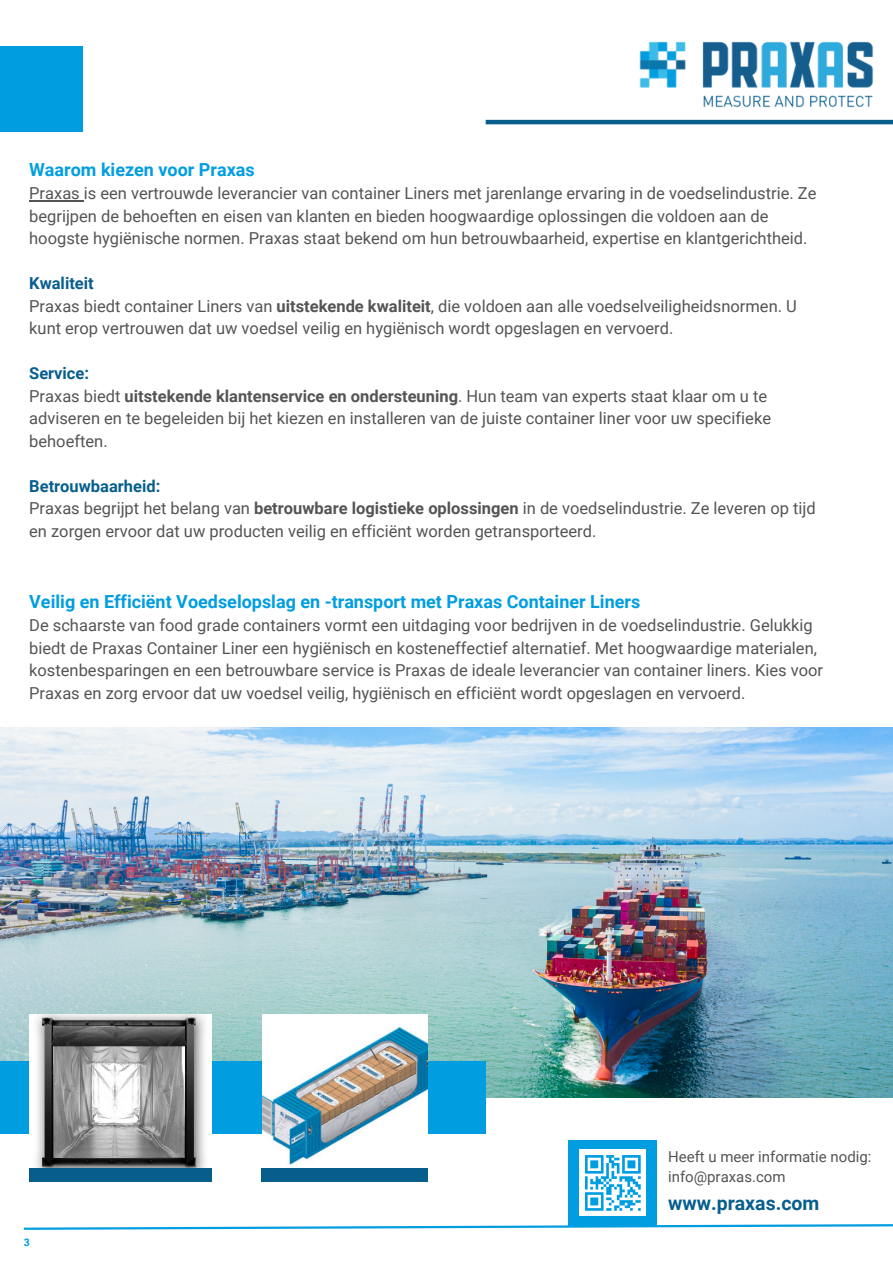
<style>
.page{position:relative;width:893px;height:1264px;background:#fff}
.page>*{position:absolute;margin:0;border:0;box-sizing:border-box;transform-origin:0 0}
.t1{font:700 19.5px "Roboto";color:#075e8d}
.t2{font:700 18px "Roboto";color:#009ee0}
.t3{font:16.5px/22.5px "Roboto";color:#545454}
.t4{font:700 16.5px "Roboto";color:#075e8d}
.t5{font:15px "Roboto";color:#545454}
.t6{font:700 10.5px "Roboto";color:#019edf}
.s1{font-weight:700}
</style>
<div class="page">
<img style="left:0;top:727px;width:892px;height:370px">
<svg style="left:23px;top:1224px;width:869px;height:6px"></svg>
<hr style="left:485px;top:120px;width:407px;height:4px;background:#075e8d">
<img style="left:633px;top:41px;width:246px;height:84px">
<div style="left:0;top:47px;width:82px;height:85px;background:#009ee0"></div>
<div style="left:568px;top:1140px;width:89px;height:85px;background:#009ee0"></div>
<div style="left:579px;top:1149px;width:67px;height:66px;background:#fff"></div>
<svg style="left:585px;top:1155px;width:55px;height:55px"></svg>
<div style="left:0;top:1061px;width:485px;height:72px;background:#009ee0"></div>
<img style="left:262px;top:1014px;width:165px;height:151px">
<img style="left:29px;top:1014px;width:182px;height:153px">
<div style="left:29px;top:1167px;width:182px;height:14px;background:#075e8d"></div>
<hr style="left:29px;top:200px;width:55px;height:2px;background:#545454">
<div style="left:262px;top:1167px;width:166px;height:14px;background:#075e8d"></div>
<p class="t2" style="left:29px;top:159px;width:227px">Waarom kiezen voor Praxas</p>
<p class="t3" style="left:29px;top:182px;width:788px">Praxas is een vertrouwde leverancier van container Liners met jarenlange ervaring in de voedselindustrie. Ze begrijpen de behoeften en eisen van klanten en bieden hoogwaardige oplossingen die voldoen aan de hoogste hygiënische normen. Praxas staat bekend om hun betrouwbaarheid, expertise en klantgerichtheid.</p>
<p class="t4" style="left:29px;top:274px;width:66px">Kwaliteit</p>
<p class="t3" style="left:29px;top:295px;width:769px">Praxas biedt container Liners van <span class="s1">uitstekende kwaliteit</span>, die voldoen aan alle voedselveiligheidsnormen. U kunt erop vertrouwen dat uw voedsel veilig en hygiënisch wordt opgeslagen en vervoerd.</p>
<p class="t4" style="left:29px;top:364px;width:61px">Service:</p>
<p class="t3" style="left:29px;top:385px;width:743px">Praxas biedt <span class="s1">uitstekende klantenservice en ondersteuning</span>. Hun team van experts staat klaar om u te adviseren en te begeleiden bij het kiezen en installeren van de juiste container liner voor uw specifieke behoeften.</p>
<p class="t4" style="left:29px;top:476px;width:133px">Betrouwbaarheid:</p>
<p class="t3" style="left:29px;top:497px;width:788px">Praxas begrijpt het belang van <span class="s1">betrouwbare logistieke oplossingen</span> in de voedselindustrie. Ze leveren op tijd en zorgen ervoor dat uw producten veilig en efficiënt worden getransporteerd.</p>
<p class="t2" style="left:29px;top:591px;width:612px">Veilig en Efficiënt Voedselopslag en -transport met Praxas Container Liners</p>
<p class="t3" style="left:29px;top:614px;width:795px">De schaarste van food grade containers vormt een uitdaging voor bedrijven in de voedselindustrie. Gelukkig biedt de Praxas Container Liner een hygiënisch en kosteneffectief alternatief. Met hoogwaardige materialen, kostenbesparingen en een betrouwbare service is Praxas de ideale leverancier van container liners. Kies voor Praxas en zorg ervoor dat uw voedsel veilig, hygiënisch en efficiënt wordt opgeslagen en vervoerd.</p>
<p class="t5" style="left:668px;top:1147px;width:205px">Heeft u meer informatie nodig:</p>
<p class="t5" style="left:668px;top:1167px;width:119px">info@praxas.com</p>
<p class="t6" style="left:24px;top:1236px;width:8px">3</p>
<p class="t1" style="left:668px;top:1191px;width:153px">www.praxas.com</p>
</div>
